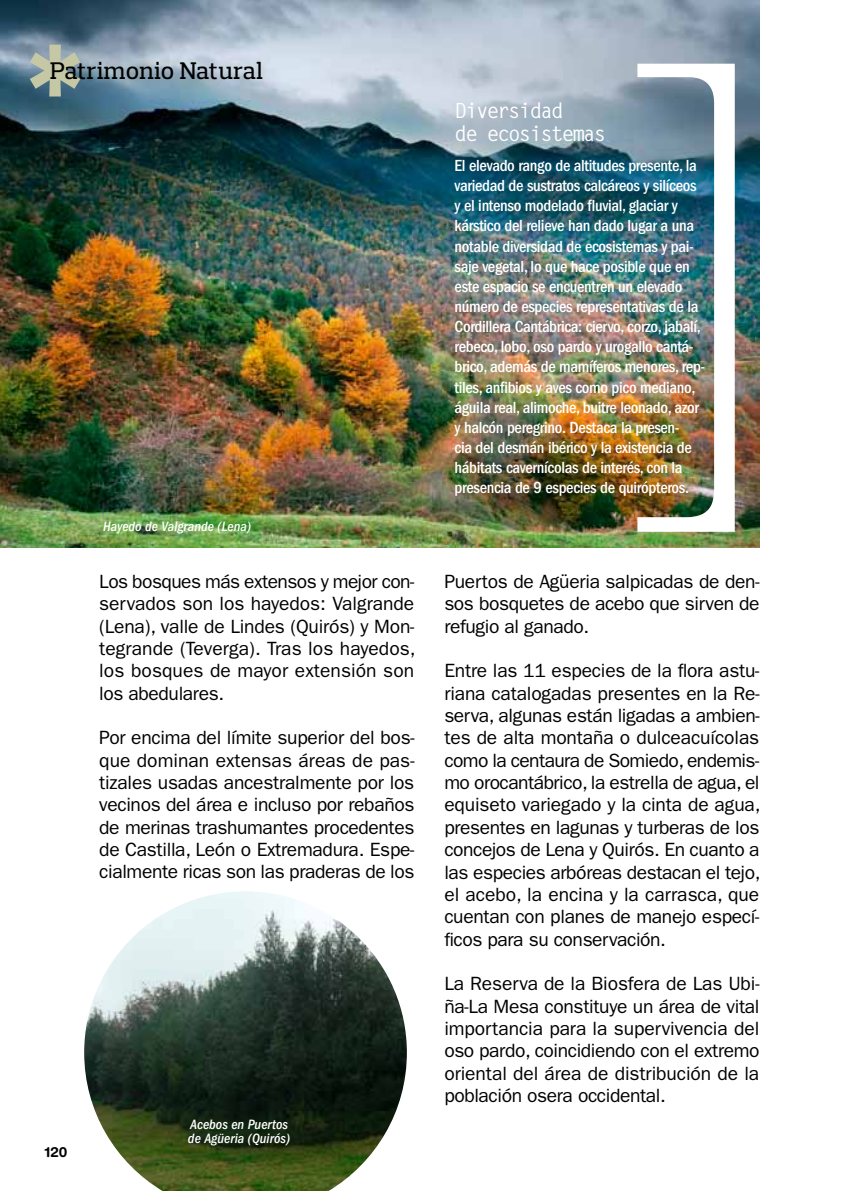
<style>
.page{position:relative;width:844px;height:1191px;background:#fff}
.page>*{position:absolute;margin:0;border:0;box-sizing:border-box;transform-origin:0 0}
.t1{font:500 24.5px "Prelo Slab";letter-spacing:.01em;color:#000}
.t2{font:700 21px/22.8px "Letter Gothic Std";letter-spacing:-.09em;color:#fff}
.t3{font:19.25px/22.4px "ITC Franklin Gothic Std";letter-spacing:-.02em;color:#000;text-align:justify}
.t4{font:500 condensed 16.62px/20.1px "ITC Franklin Gothic Std";letter-spacing:-.02em;color:#fff}
.t5{font:italic 500 condensed 14px/14px "ITC Franklin Gothic Std";color:#fff}
.t6{font:700 14px "Helvetica Rounded LT Std";color:#000}
</style>
<div class="page">
<img style="left:0;top:0;width:759px;height:547px">
<img style="left:637px;top:64px;width:97px;height:468px">
<svg style="left:30px;top:45px;width:50px;height:51px"></svg>
<img style="left:84px;top:891px;width:323px;height:300px">
<p class="t1" style="left:50px;top:56px;width:214px">Patrimonio Natural</p>
<p class="t5" style="left:103px;top:520px;width:149px">Hayedo de Valgrande (Lena)</p>
<p class="t3" style="left:99px;top:570px;width:318px">Los bosques más extensos y mejor con‑ servados son los hayedos: Valgrande (Lena), valle de Lindes (Quirós) y Mon‑ tegrande (Teverga). Tras los hayedos, los bosques de mayor extensión son los abedulares.</p>
<p class="t3" style="left:99px;top:727px;width:317px">Por encima del límite superior del bos‑ que dominan extensas áreas de pas‑ tizales usadas ancestralmente por los vecinos del área e incluso por rebaños de merinas trashumantes procedentes de Castilla, León o Extremadura. Espe‑ cialmente ricas son las praderas de los</p>
<p class="t6" style="left:45px;top:1143px;width:24px">120</p>
<p class="t5" style="left:188px;top:1117px;width:104px">Acebos en Puertos de Agüeria (Quirós)</p>
<p class="t2" style="left:454px;top:100px;width:153px">Diversidad<br>de ecosistemas</p>
<p class="t4" style="left:454px;top:155px;width:252px">El elevado rango de altitudes presente, la variedad de sustratos calcáreos y silíceos y el intenso modelado fluvial, glaciar y kárstico del relieve han dado lugar a una notable diversidad de ecosistemas y pai&shy;saje vegetal, lo que hace posible que en este espacio se encuentren un elevado número de especies representativas de la Cordillera Cantábrica: ciervo, corzo, jabalí, rebeco, lobo, oso pardo y urogallo cantá&shy;brico, además de mamíferos menores, rep&shy;tiles, anfibios y aves como pico mediano, águila real, alimoche, buitre leonado, azor y halcón peregrino. Destaca la presen-<br>cia del desmán ibérico y la existencia de hábitats cavernícolas de interés, con la presencia de 9 especies de quirópteros.</p>
<p class="t3" style="left:444px;top:570px;width:317px">Puertos de Agüeria salpicadas de den‑ sos bosquetes de acebo que sirven de refugio al ganado.</p>
<p class="t3" style="left:444px;top:660px;width:318px">Entre las 11 especies de la flora astu‑ riana catalogadas presentes en la Re‑ serva, algunas están ligadas a ambien‑ tes de alta montaña o dulceacuícolas como la centaura de Somiedo, endemis‑ mo orocantábrico, la estrella de agua, el equiseto variegado y la cinta de agua, presentes en lagunas y turberas de los concejos de Lena y Quirós. En cuanto a las especies arbóreas destacan el tejo, el acebo, la encina y la carrasca, que cuentan con planes de manejo especí‑ ficos para su conservación.</p>
<p class="t3" style="left:444px;top:972px;width:317px">La Reserva de la Biosfera de Las Ubi‑ ña-La Mesa constituye un área de vital importancia para la supervivencia del oso pardo, coincidiendo con el extremo oriental del área de distribución de la población osera occidental.</p>
</div>
